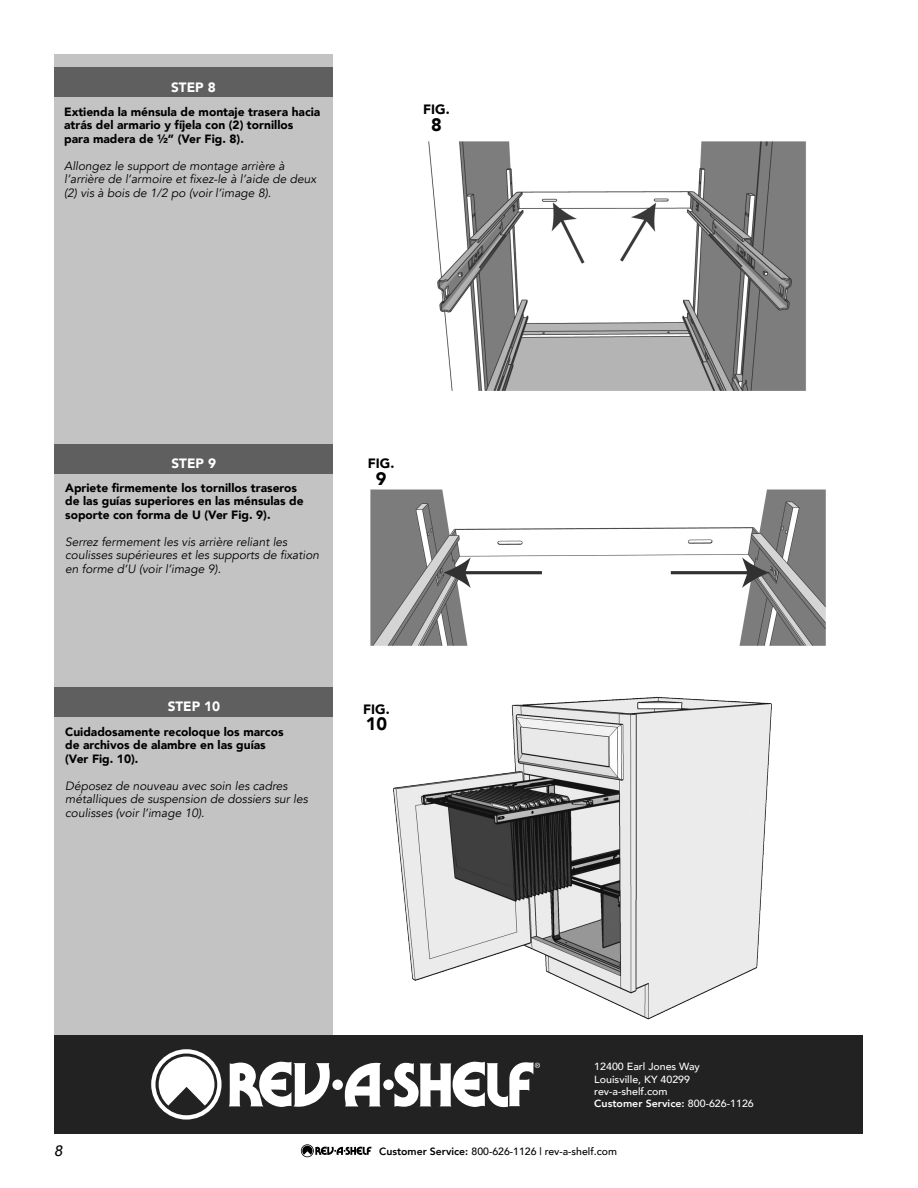
<style>
.page{position:relative;width:918px;height:1188px;background:#fff}
.page>*{position:absolute;margin:0;border:0;box-sizing:border-box;transform-origin:0 0}
.t1{font:900 18px "Avenir";color:#000}
.t2{font:italic 500 15px "Avenir";color:#000}
.t3{font:900 13.5px "Avenir";color:#fff}
.t4{font:900 13.5px "Avenir";color:#000}
.t5{font:italic 12px/13.5px "Avenir";color:#000}
.t6{font:900 12px/13.5px "Avenir";color:#000}
.t7{font:500 10.5px "Avenir";color:#000}
.t8{font:500 10.35px/12.5px "Avenir";color:#fff}
.s1{font-weight:800}
</style>
<div class="page">
<svg style="left:301px;top:1144px;width:71px;height:13px"></svg>
<div style="left:54px;top:54px;width:279px;height:1080px;background:#c3c3c3"></div>
<div style="left:55px;top:1035px;width:808px;height:99px;background:#222"></div>
<div style="left:332px;top:1080px;width:11px;height:10px;background:#fff;border-radius:50%"></div>
<svg style="left:229px;top:1062px;width:101px;height:45px"></svg>
<svg style="left:344px;top:1062px;width:37px;height:44px"></svg>
<svg style="left:394px;top:1061px;width:146px;height:47px"></svg>
<div style="left:383px;top:1079px;width:11px;height:11px;background:#fff;border-radius:50%"></div>
<svg style="left:151px;top:1049px;width:71px;height:70px"></svg>
<img style="left:428px;top:141px;width:378px;height:250px">
<img style="left:393px;top:696px;width:379px;height:324px">
<img style="left:370px;top:489px;width:456px;height:157px">
<div style="left:54px;top:68px;width:278px;height:29px;background:#5f5f5f"></div>
<div style="left:55px;top:444px;width:278px;height:29px;background:#5f5f5f"></div>
<div style="left:55px;top:687px;width:278px;height:30px;background:#5f5f5f"></div>
<p class="t3" style="left:171px;top:75px;width:46px">STEP 8</p>
<p class="t6" style="left:64px;top:104px;width:258px">Extienda la ménsula de montaje trasera hacia atrás del armario y fíjela con (2) tornillos para madera de ½” (Ver Fig. 8).</p>
<p class="t5" style="left:64px;top:159px;width:253px">Allongez le support de montage arrière à l’arrière de l’armoire et fixez-le à l’aide de deux (2) vis à bois de 1/2 po (voir l’image 8).</p>
<p class="t4" style="left:423px;top:98px;width:28px">FIG.</p>
<p class="t1" style="left:431px;top:109px;width:12px">8</p>
<p class="t3" style="left:172px;top:452px;width:46px">STEP 9</p>
<p class="t6" style="left:65px;top:481px;width:240px">Apriete firmemente los tornillos traseros de las guías superiores en las ménsulas de soporte con forma de U (Ver Fig. 9).</p>
<p class="t5" style="left:65px;top:535px;width:255px">Serrez fermement les vis arrière reliant les coulisses supérieures et les supports de fixation en forme d’U (voir l’image 9).</p>
<p class="t4" style="left:368px;top:452px;width:28px">FIG.</p>
<p class="t1" style="left:376px;top:463px;width:12px">9</p>
<p class="t3" style="left:168px;top:695px;width:54px">STEP 10</p>
<p class="t6" style="left:65px;top:724px;width:220px">Cuidadosamente recoloque los marcos de archivos de alambre en las guías (Ver Fig. 10).</p>
<p class="t5" style="left:65px;top:779px;width:244px">Déposez de nouveau avec soin les cadres métalliques de suspension de dossiers sur les coulisses (voir l’image 10).</p>
<p class="t4" style="left:363px;top:697px;width:28px">FIG.</p>
<p class="t1" style="left:366px;top:709px;width:23px">10</p>
<p class="t8" style="left:594px;top:1060px;width:161px">12400 Earl Jones Way<br>Louisville, KY 40299 rev-a-shelf.com<br><span class="s1">Customer Service:</span> 800-626-1126</p>
<p class="t2" style="left:54px;top:1142px;width:10px">8</p>
<p class="t7" style="left:379px;top:1142px;width:239px"><span class="s1">Customer Service:</span> 800-626-1126 | rev-a-shelf.com</p>
</div>
